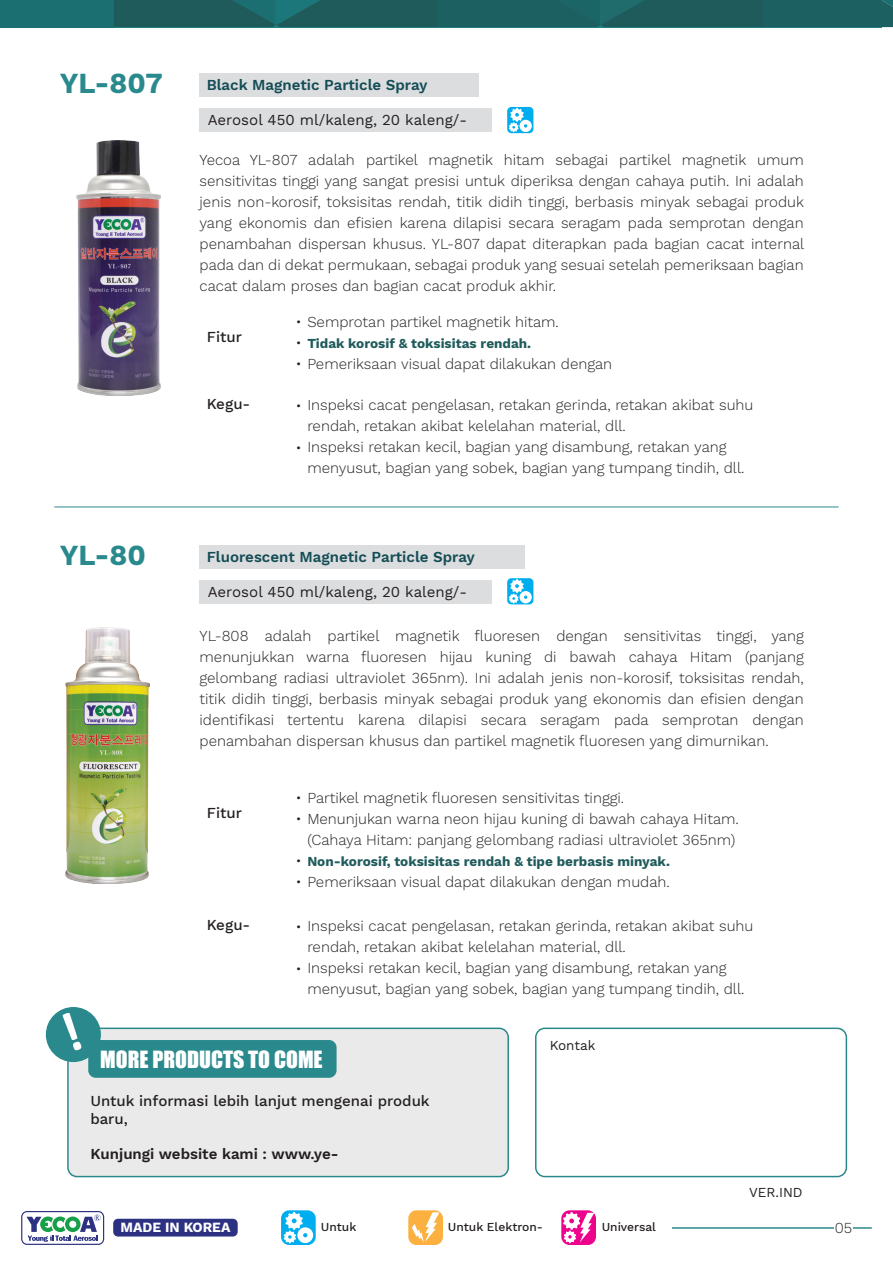
<style>
.page{position:relative;width:893px;height:1263px;background:#fff}
.page>*{position:absolute;margin:0;border:0;box-sizing:border-box;transform-origin:0 0}
.t1{font:700 28.65px "Work Sans";color:#2a898c}
.t2{font:21.75px "Impact";color:#fff}
.t3{font:300 15px/21px "Work Sans";color:#231f20;text-align:justify}
.t4{font:500 15px/18px "Work Sans";color:#231f20}
.t5{font:15px "Work Sans";color:#231f20}
.t6{font:600 15px "Work Sans";color:#144d57}
.t7{font:600 15px "Work Sans";color:#231f20}
.t8{font:700 13.8px "Work Sans";color:#fff}
.t9{font:700 13.5px "Work Sans";color:#205b5c}
.t10{font:13.5px "Work Sans";color:#231f20}
.t11{font:500 12px "Work Sans";color:#231f20}
</style>
<div class="page">
<hr style="left:54px;top:507px;width:785px;height:1px;background:#2a898c">
<div style="left:0;top:0;width:114px;height:27px;background:#1b6f70"></div>
<svg style="left:114px;top:0;width:779px;height:27px"></svg>
<div style="left:68px;top:1028px;width:440px;height:148px;background:#eaeaea;border-radius:9px"></div>
<div style="left:67px;top:1027px;width:442px;height:150px;border:2px solid #2a898c;border-radius:9px"></div>
<div style="left:535px;top:1027px;width:312px;height:150px;border:2px solid #2a898c;border-radius:9px"></div>
<div style="left:89px;top:1041px;width:247px;height:36px;background:#2a898c;border-radius:7px"></div>
<div style="left:88px;top:1040px;width:249px;height:38px;border:2px solid #2a898c;border-radius:7px"></div>
<div style="left:47px;top:1008px;width:53px;height:53px;background:#2a898c;border-radius:50%"></div>
<div style="left:46px;top:1007px;width:55px;height:55px;border:2px solid #2a898c;border-radius:50%"></div>
<div style="left:199px;top:73px;width:279px;height:24px;background:#dcddde"></div>
<div style="left:199px;top:108px;width:293px;height:24px;background:#dcddde"></div>
<img style="left:76px;top:141px;width:84px;height:255px">
<div style="left:199px;top:545px;width:325px;height:23px;background:#dcddde"></div>
<div style="left:199px;top:580px;width:293px;height:23px;background:#dcddde"></div>
<img style="left:66px;top:628px;width:83px;height:255px">
<div style="left:507px;top:107px;width:26px;height:26px;background:#00aeef;border-radius:4px"></div>
<svg style="left:509px;top:108px;width:23px;height:24px"></svg>
<div style="left:507px;top:578px;width:26px;height:26px;background:#00aeef;border-radius:4px"></div>
<svg style="left:509px;top:579px;width:23px;height:24px"></svg>
<hr style="left:672px;top:1227px;width:200px;height:2px;background:#2a898c">
<div style="left:834px;top:1220px;width:19px;height:16px;background:#fff"></div>
<svg style="left:21px;top:1211px;width:83px;height:34px"></svg>
<div style="left:113px;top:1219px;width:125px;height:17px;background:#2c3181;border-radius:5px"></div>
<svg style="left:281px;top:1210px;width:35px;height:35px"></svg>
<svg style="left:284px;top:1212px;width:29px;height:31px"></svg>
<div style="left:408px;top:1210px;width:35px;height:35px;background:#fbb03f;border-radius:8px"></div>
<svg style="left:412px;top:1212px;width:27px;height:31px"></svg>
<svg style="left:561px;top:1210px;width:35px;height:35px"></svg>
<svg style="left:563px;top:1212px;width:31px;height:31px"></svg>
<h1 class="t1" style="left:60px;top:67px;width:105px">YL-807</h1>
<h1 class="t1" style="left:60px;top:538px;width:88px">YL-80</h1>
<p class="t6" style="left:207px;top:76px;width:222px">Black Magnetic Particle Spray</p>
<p class="t5" style="left:208px;top:111px;width:261px">Aerosol 450 ml/kaleng, 20 kaleng/-</p>
<p class="t3" style="left:200px;top:150px;width:606px">Yecoa YL-807 adalah partikel magnetik hitam sebagai partikel magnetik umum sensitivitas tinggi yang sangat presisi untuk diperiksa dengan cahaya putih. Ini adalah jenis non-korosif, toksisitas rendah, titik didih tinggi, berbasis minyak sebagai produk yang ekonomis dan efisien karena dilapisi secara seragam pada semprotan dengan penambahan dispersan khusus. YL-807 dapat diterapkan pada bagian cacat internal pada dan di dekat permukaan, sebagai produk yang sesuai setelah pemeriksaan bagian cacat dalam proses dan bagian cacat produk akhir.</p>
<p class="t3" style="left:295px;top:312px;width:265px">• Semprotan partikel magnetik hitam.</p>
<p class="t9" style="left:307px;top:336px;width:225px">Tidak korosif &amp; toksisitas rendah.</p>
<p class="t3" style="left:295px;top:354px;width:318px">• Pemeriksaan visual dapat dilakukan dengan</p>
<p class="t4" style="left:207px;top:329px;width:37px">Fitur</p>
<p class="t3" style="left:295px;top:333px;width:8px">•</p>
<p class="t4" style="left:207px;top:396px;width:45px">Kegu-</p>
<p class="t3" style="left:295px;top:395px;width:460px">• Inspeksi cacat pengelasan, retakan gerinda, retakan akibat suhu</p>
<p class="t3" style="left:295px;top:437px;width:433px">• Inspeksi retakan kecil, bagian yang disambung, retakan yang</p>
<p class="t3" style="left:307px;top:416px;width:320px">rendah, retakan akibat kelelahan material, dll.</p>
<p class="t3" style="left:307px;top:458px;width:439px">menyusut, bagian yang sobek, bagian yang tumpang tindih, dll.</p>
<p class="t6" style="left:207px;top:548px;width:270px">Fluorescent Magnetic Particle Spray</p>
<p class="t5" style="left:208px;top:582px;width:261px">Aerosol 450 ml/kaleng, 20 kaleng/-</p>
<p class="t3" style="left:200px;top:626px;width:606px">YL-808 adalah partikel magnetik fluoresen dengan sensitivitas tinggi, yang menunjukkan warna fluoresen hijau kuning di bawah cahaya Hitam (panjang gelombang radiasi ultraviolet 365nm). Ini adalah jenis non-korosif, toksisitas rendah, titik didih tinggi, berbasis minyak sebagai produk yang ekonomis dan efisien dengan identifikasi tertentu karena dilapisi secara seragam pada semprotan dengan penambahan dispersan khusus dan partikel magnetik fluoresen yang dimurnikan.</p>
<p class="t4" style="left:207px;top:805px;width:37px">Fitur</p>
<p class="t4" style="left:207px;top:917px;width:45px">Kegu-</p>
<p class="t3" style="left:295px;top:788px;width:330px">• Partikel magnetik fluoresen sensitivitas tinggi.</p>
<p class="t3" style="left:295px;top:809px;width:445px;text-align:center">• Menunjukan warna neon hijau kuning di bawah cahaya Hitam. (Cahaya Hitam: panjang gelombang radiasi ultraviolet 365nm)</p>
<p class="t9" style="left:307px;top:854px;width:364px">Non-korosif, toksisitas rendah &amp; tipe berbasis minyak.</p>
<p class="t3" style="left:295px;top:872px;width:376px">• Pemeriksaan visual dapat dilakukan dengan mudah.</p>
<p class="t3" style="left:295px;top:851px;width:8px">•</p>
<p class="t3" style="left:295px;top:916px;width:460px">• Inspeksi cacat pengelasan, retakan gerinda, retakan akibat suhu</p>
<p class="t3" style="left:295px;top:958px;width:433px">• Inspeksi retakan kecil, bagian yang disambung, retakan yang</p>
<p class="t3" style="left:307px;top:937px;width:320px">rendah, retakan akibat kelelahan material, dll.</p>
<p class="t3" style="left:307px;top:979px;width:439px">menyusut, bagian yang sobek, bagian yang tumpang tindih, dll.</p>
<h2 class="t2" style="left:100px;top:1042px;width:224px">MORE PRODUCTS TO COME</h2>
<p class="t4" style="left:90px;top:1093px;width:341px">Untuk informasi lebih lanjut mengenai produk baru,</p>
<p class="t7" style="left:91px;top:1145px;width:250px">Kunjungi website kami : www.ye-</p>
<p class="t10" style="left:550px;top:1037px;width:47px">Kontak</p>
<p class="t10" style="left:749px;top:1185px;width:55px">VER.IND</p>
<p class="t8" style="left:120px;top:1220px;width:111px">MADE IN KOREA</p>
<p class="t11" style="left:321px;top:1219px;width:37px">Untuk</p>
<p class="t11" style="left:448px;top:1219px;width:97px">Untuk Elektron-</p>
<p class="t11" style="left:602px;top:1219px;width:56px">Universal</p>
<p class="t3" style="left:835px;top:1217px;width:19px">05</p>
</div>
